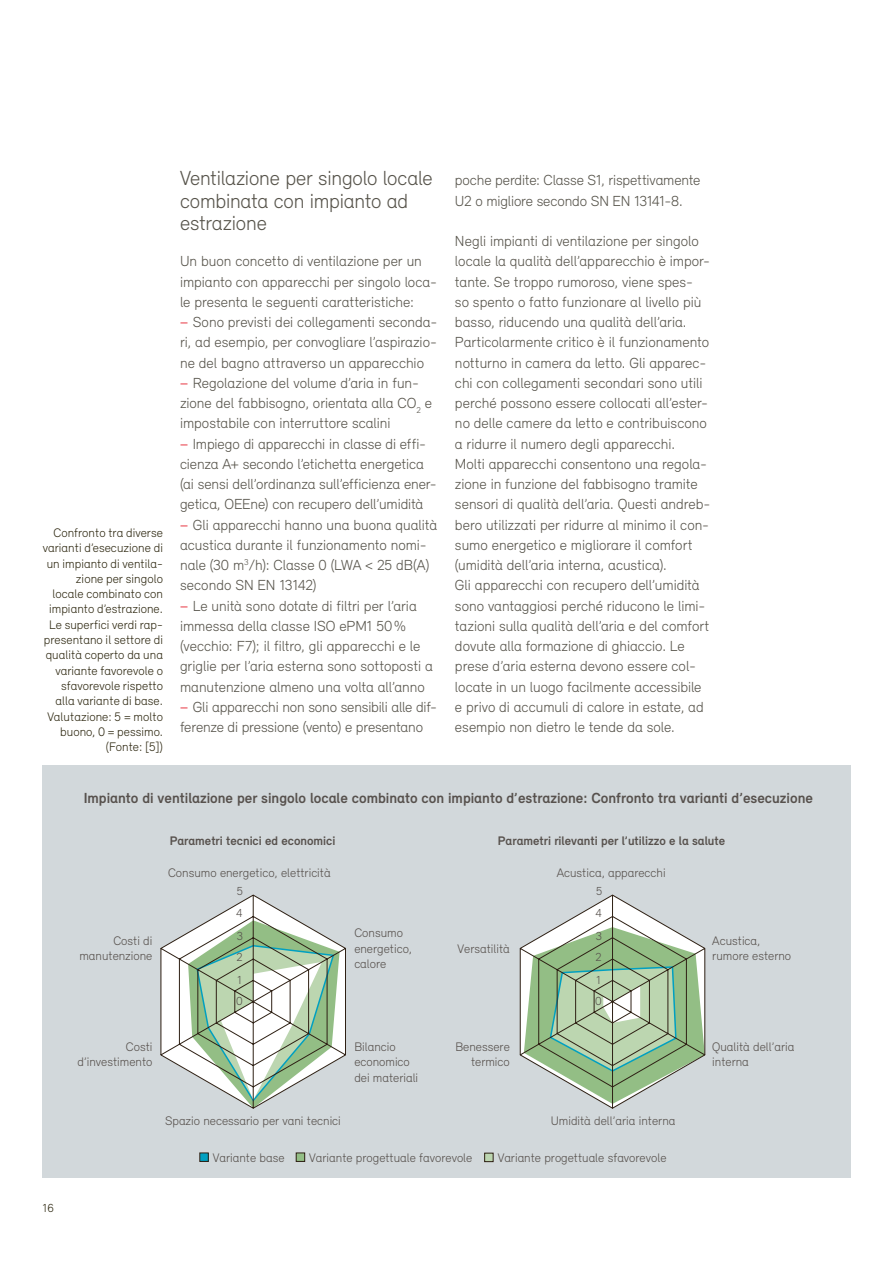
<style>
.page{position:relative;width:893px;height:1263px;background:#fff}
.page>*{position:absolute;margin:0;border:0;box-sizing:border-box;transform-origin:0 0}
.t1{font:300 21px/22.5px "Relevant";letter-spacing:-.01em;color:#57544b}
.t2{font:300 15px/20.2px "Relevant";color:#57544b}
.t3{font:700 15px "Relevant";color:#57514d}
.t4{font:300 12.75px/15.3px "Relevant";color:#57514d}
.t5{font:300 12.75px/15.3px "Relevant";letter-spacing:.005em;color:#2f2912;text-align:right}
.t6{font:700 12.75px "Relevant";color:#57514d}
.t7{font:300 12px "Relevant";color:#57514d}
.t8{font:300 12px "Relevant";color:#2f2912}
.s1{font-weight:500;color:#ed6770}
</style>
<div class="page">
<div style="left:43px;top:765px;width:808px;height:413px;background:#d2d8db"></div>
<svg style="left:160px;top:894px;width:186px;height:215px"></svg>
<svg style="left:519px;top:894px;width:187px;height:215px"></svg>
<div style="left:485px;top:1153px;width:8px;height:8px;background:#bcd6b0"></div>
<div style="left:484px;top:1153px;width:9px;height:9px;border:1px solid #2e2014"></div>
<div style="left:296px;top:1153px;width:9px;height:8px;background:#93be85"></div>
<div style="left:296px;top:1153px;width:9px;height:8px;border:1px solid #2e2014"></div>
<div style="left:200px;top:1153px;width:8px;height:8px;background:#00a0c1"></div>
<p class="t5" style="left:43px;top:525px;width:122px">Confronto tra diverse varianti d’esecuzione di un impianto di ventila&shy;zione per singolo locale combinato con impianto d’estrazione.<br>Le superfici verdi rap&shy;presentano il settore di qualità coperto da una variante favorevole o sfavorevole rispetto alla variante di base.<br>Valutazione: 5 = molto buono, 0 = pessimo. (Fonte: [5])</p>
<h1 class="t1" style="left:180px;top:167px;width:254px">Ventilazione per singolo locale combinata con impianto ad estrazione</h1>
<p class="t2" style="left:180px;top:251px;width:259px">Un buon concetto di ventilazione per un impianto con apparecchi per singolo loca&shy;le presenta le seguenti caratteristiche:<br><span class="s1">−</span> Sono previsti dei collegamenti seconda&shy;ri, ad esempio, per convogliare l’aspirazio&shy;ne del bagno attraverso un apparecchio<br><span class="s1">−</span> Regolazione del volume d’aria in fun&shy;zione del fabbisogno, orientata alla CO<sub>2</sub> e impostabile con interruttore scalini<br><span class="s1">−</span> Impiego di apparecchi in classe di effi&shy;cienza A+ secondo l’etichetta energetica (ai sensi dell’ordinanza sull’efficienza ener&shy;getica, OEEne) con recupero dell’umidità<br><span class="s1">−</span> Gli apparecchi hanno una buona qualità acustica durante il funzionamento nomi&shy;nale (30 m<sup>3</sup>/h): Classe 0 (LWA &lt; 25 dB(A) secondo SN EN 13142)<br><span class="s1">−</span> Le unità sono dotate di filtri per l’aria immessa della classe ISO ePM1 50% (vecchio: F7); il filtro, gli apparecchi e le griglie per l’aria esterna sono sottoposti a manutenzione almeno una volta all’anno<br><span class="s1">−</span> Gli apparecchi non sono sensibili alle dif&shy;ferenze di pressione (vento) e presentano</p>
<p class="t2" style="left:455px;top:170px;width:247px">poche perdite: Classe S1, rispettivamente<br>U2 o migliore secondo SN EN 13141-8.</p>
<p class="t2" style="left:455px;top:231px;width:257px">Negli impianti di ventilazione per singolo locale la qualità dell’apparecchio è impor&shy;tante. Se troppo rumoroso, viene spes&shy;so spento o fatto funzionare al livello più basso, riducendo una qualità dell’aria.<br>Particolarmente critico è il funzionamento notturno in camera da letto. Gli apparec&shy;chi con collegamenti secondari sono utili perché possono essere collocati all’ester&shy;no delle camere da letto e contribuiscono a ridurre il numero degli apparecchi.<br>Molti apparecchi consentono una regola&shy;zione in funzione del fabbisogno tramite sensori di qualità dell’aria. Questi andreb&shy;bero utilizzati per ridurre al minimo il con&shy;sumo energetico e migliorare il comfort (umidità dell’aria interna, acustica).<br>Gli apparecchi con recupero dell’umidità sono vantaggiosi perché riducono le limi&shy;tazioni sulla qualità dell’aria e del comfort dovute alla formazione di ghiaccio. Le prese d’aria esterna devono essere col&shy;locate in un luogo facilmente accessibile e privo di accumuli di calore in estate, ad esempio non dietro le tende da sole.</p>
<p class="t3" style="left:84px;top:789px;width:731px">Impianto di ventilazione per singolo locale combinato con impianto d’estrazione: Confronto tra varianti d’esecuzione</p>
<p class="t6" style="left:170px;top:833px;width:167px">Parametri tecnici ed economici</p>
<p class="t6" style="left:498px;top:833px;width:229px">Parametri rilevanti per l’utilizzo e la salute</p>
<p class="t8" style="left:43px;top:1201px;width:13px">16</p>
<p class="t4" style="left:79px;top:933px;width:75px;text-align:right">Costi di manutenzione</p>
<p class="t4" style="left:168px;top:865px;width:164px">Consumo energetico, elettricità</p>
<p class="t7" style="left:237px;top:884px;width:8px">5</p>
<p class="t7" style="left:236px;top:906px;width:8px">4</p>
<p class="t7" style="left:237px;top:929px;width:8px">3</p>
<p class="t7" style="left:236px;top:950px;width:8px">2</p>
<p class="t7" style="left:237px;top:972px;width:6px">1</p>
<p class="t7" style="left:236px;top:993px;width:8px">0</p>
<p class="t4" style="left:354px;top:925px;width:59px">Consumo energetico, calore</p>
<p class="t4" style="left:458px;top:940px;width:54px">Versatilità</p>
<p class="t4" style="left:557px;top:865px;width:110px">Acustica, apparecchi</p>
<p class="t7" style="left:596px;top:884px;width:8px">5</p>
<p class="t7" style="left:595px;top:906px;width:8px">4</p>
<p class="t7" style="left:596px;top:929px;width:8px">3</p>
<p class="t7" style="left:596px;top:950px;width:8px">2</p>
<p class="t7" style="left:596px;top:972px;width:6px">1</p>
<p class="t7" style="left:595px;top:993px;width:8px">0</p>
<p class="t4" style="left:78px;top:1038px;width:76px;text-align:right">Costi d’investimento</p>
<p class="t4" style="left:354px;top:1039px;width:65px">Bilancio economico dei materiali</p>
<p class="t4" style="left:455px;top:1038px;width:56px;text-align:right">Benessere termico</p>
<p class="t4" style="left:165px;top:1113px;width:177px">Spazio necessario per vani tecnici</p>
<p class="t4" style="left:551px;top:1113px;width:126px">Umidità dell’aria interna</p>
<p class="t4" style="left:213px;top:1149px;width:73px">Variante base</p>
<p class="t4" style="left:309px;top:1150px;width:165px">Variante progettuale favorevole</p>
<p class="t4" style="left:498px;top:1149px;width:170px">Variante progettuale sfavorevole</p>
<p class="t4" style="left:712px;top:933px;width:80px">Acustica, rumore esterno</p>
<p class="t4" style="left:712px;top:1038px;width:84px">Qualità dell’aria interna</p>
</div>
